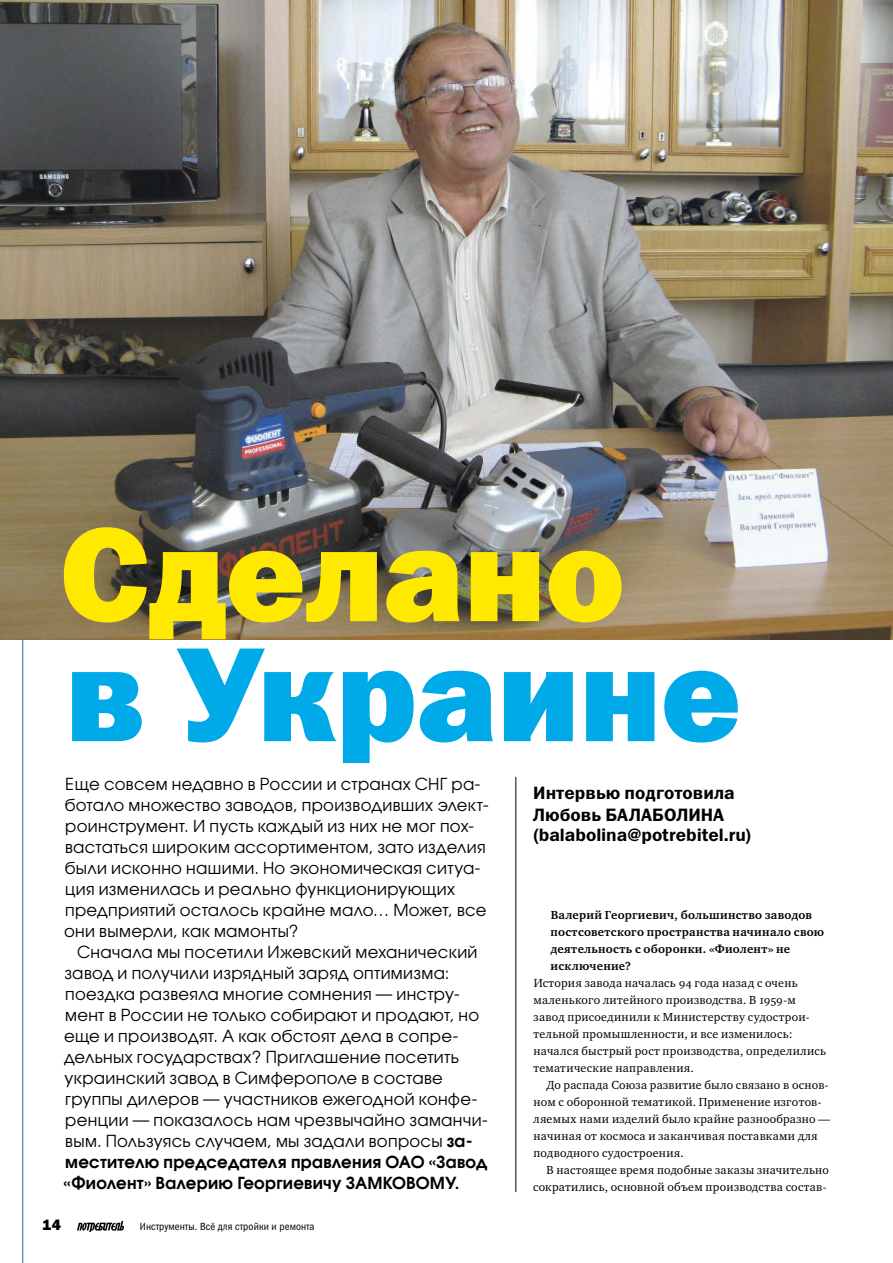
<style>
.page{position:relative;width:893px;height:1263px;background:#fff}
.page>*{position:absolute;margin:0;border:0;box-sizing:border-box;transform-origin:0 0}
.t1{font:135px/120px "Franklin Gothic Heavy C";letter-spacing:-.01em;color:#00a9e7}
.t2{font:18px/20.7px "Franklin Gothic Demi C";color:#000}
.t3{font:16.5px "Avant Garde Gothic C";letter-spacing:.02em;color:#000}
.t4{font:600 16.5px "Avant Garde Gothic C";letter-spacing:.015em;color:#000}
.t5{font:15px "Franklin Gothic Heavy C";color:#000}
.t6{font:12px "Charter OSC";letter-spacing:.025em;color:#000}
.t7{font:700 12px "Charter OSC";letter-spacing:.025em;color:#000}
.t8{font:10.5px "Franklin Gothic Book Cond OSC";letter-spacing:.01em;color:#000}
.s1{color:#ffe900}
.s2{font-weight:600}
</style>
<div class="page">
<hr style="left:515px;top:777px;width:1px;height:415px;background:#000">
<img style="left:0;top:0;width:893px;height:639px">
<img style="left:77px;top:1222px;width:46px;height:10px">
<hr style="left:22px;top:639px;width:1px;height:624px;background:#1f6bb4">
<p class="t1" style="left:60px;top:526px;width:683px"><span class="s1">Сделано<br></span>в Украине</p>
<p class="t3" style="left:65px;top:776px;width:417px">Еще совсем недавно в России и странах СНГ ра-</p>
<p class="t3" style="left:65px;top:797px;width:425px">ботало множество заводов, производивших элект-</p>
<p class="t3" style="left:65px;top:818px;width:410px">роинструмент. И пусть каждый из них не мог пох-</p>
<p class="t3" style="left:65px;top:839px;width:422px">вастаться широким ассортиментом, зато изделия</p>
<p class="t3" style="left:65px;top:860px;width:417px">были исконно нашими. Но экономическая ситуа-</p>
<p class="t3" style="left:65px;top:881px;width:391px">ция изменилась и реально функционирующих</p>
<p class="t3" style="left:65px;top:902px;width:423px">предприятий осталось крайне мало… Может, все</p>
<p class="t3" style="left:64px;top:923px;width:236px">они вымерли, как мамонты?</p>
<p class="t3" style="left:77px;top:944px;width:402px">Сначала мы посетили Ижевский механический</p>
<p class="t3" style="left:65px;top:965px;width:386px">завод и получили изрядный заряд оптимизма:</p>
<p class="t3" style="left:65px;top:986px;width:396px">поездка развеяла многие сомнения — инстру-</p>
<p class="t3" style="left:65px;top:1007px;width:415px">мент в России не только собирают и продают, но</p>
<p class="t3" style="left:64px;top:1028px;width:396px">еще и производят. А как обстоят дела в сопре-</p>
<p class="t3" style="left:64px;top:1049px;width:396px">дельных государствах? Приглашение посетить</p>
<p class="t3" style="left:65px;top:1070px;width:380px">украинский завод в Симферополе в составе</p>
<p class="t3" style="left:65px;top:1091px;width:414px">группы дилеров — участников ежегодной конфе-</p>
<p class="t3" style="left:65px;top:1112px;width:424px">ренции — показалось нам чрезвычайно заманчи-</p>
<p class="t3" style="left:65px;top:1133px;width:409px">вым. Пользуясь случаем, мы задали вопросы <span class="s2">за-</span></p>
<p class="t4" style="left:65px;top:1154px;width:424px">местителю председателя правления ОАО «Завод</p>
<p class="t4" style="left:64px;top:1175px;width:397px">«Фиолент» Валерию Георгиевичу ЗАМКОВОМУ.</p>
<p class="t5" style="left:42px;top:1220px;width:20px">14</p>
<p class="t8" style="left:140px;top:1223px;width:176px">Инструменты. Всё для стройки и ремонта</p>
<p class="t2" style="left:533px;top:785px;width:220px">Интервью подготовила<br>Любовь БАЛАБОЛИНА (balabolina@potrebitel.ru)</p>
<p class="t7" style="left:551px;top:909px;width:263px">Валерий Георгиевич, большинство заводов</p>
<p class="t7" style="left:551px;top:926px;width:275px">постсоветского пространства начинало свою</p>
<p class="t7" style="left:551px;top:943px;width:241px">деятельность с оборонки. «Фиолент» не</p>
<p class="t7" style="left:551px;top:960px;width:82px">исключение?</p>
<p class="t6" style="left:534px;top:978px;width:266px">История завода началась 94 года назад с очень</p>
<p class="t6" style="left:534px;top:995px;width:264px">маленького литейного производства. В 1959-м</p>
<p class="t6" style="left:534px;top:1012px;width:277px">завод присоединили к Министерству судострои-</p>
<p class="t6" style="left:533px;top:1029px;width:261px">тельной промышленности, и все изменилось:</p>
<p class="t6" style="left:534px;top:1046px;width:294px">начался быстрый рост производства, определились</p>
<p class="t6" style="left:533px;top:1063px;width:162px">тематические направления.</p>
<p class="t6" style="left:546px;top:1080px;width:284px">До распада Союза развитие было связано в основ-</p>
<p class="t6" style="left:534px;top:1097px;width:289px">ном с оборонной тематикой. Применение изготов-</p>
<p class="t6" style="left:533px;top:1114px;width:298px">ляемых нами изделий было крайне разнообразно —</p>
<p class="t6" style="left:534px;top:1131px;width:286px">начиная от космоса и заканчивая поставками для</p>
<p class="t6" style="left:534px;top:1148px;width:152px">подводного судостроения.</p>
<p class="t6" style="left:546px;top:1165px;width:284px">В настоящее время подобные заказы значительно</p>
<p class="t6" style="left:533px;top:1182px;width:295px">сократились, основной объем производства состав-</p>
</div>
